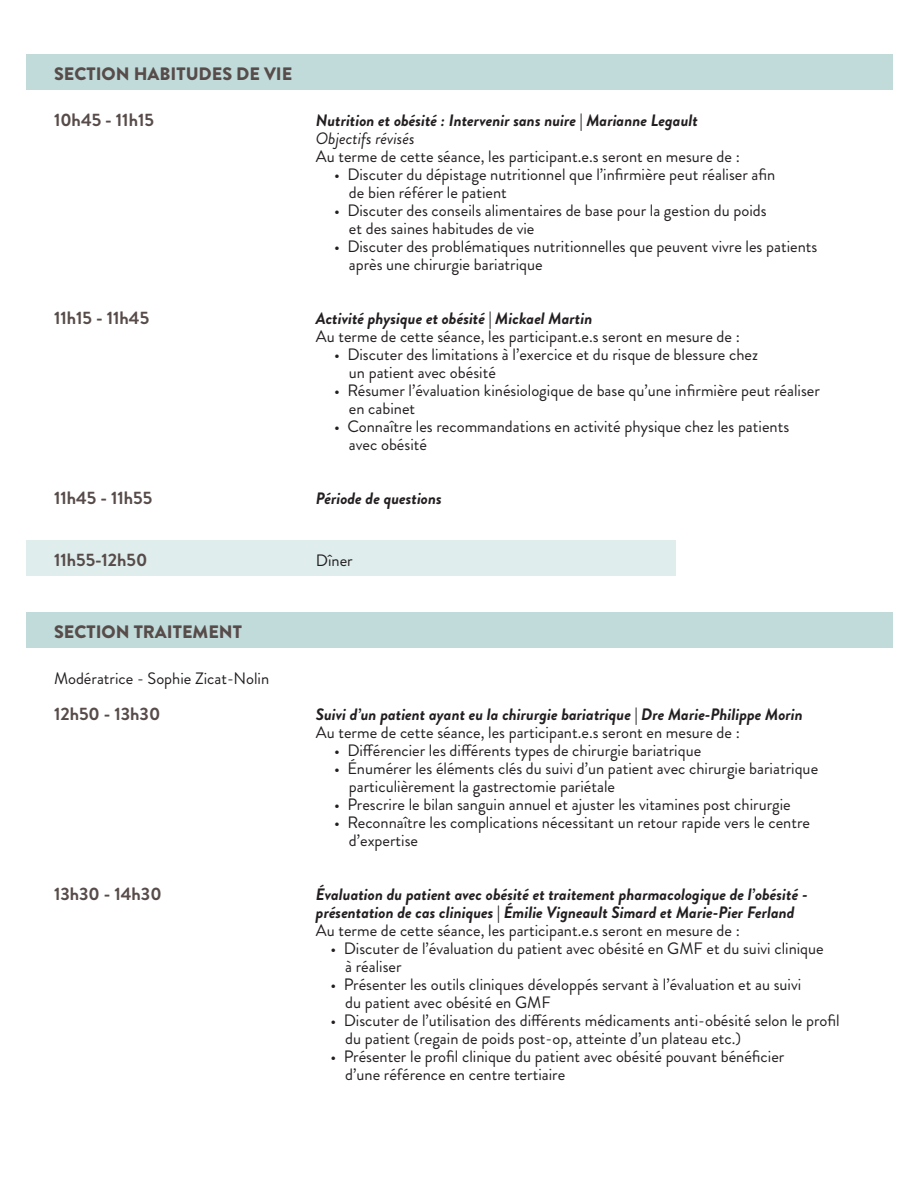
<style>
.page{position:relative;width:918px;height:1188px;background:#fff}
.page>*{position:absolute;margin:0;border:0;box-sizing:border-box;transform-origin:0 0}
.t1{font:700 18px "Brandon Grotesque";color:#574c4a}
.t2{font:900 18px "Brandon Grotesque";color:#574c4a}
.t3{font:16.5px/18px "Brandon Grotesque";color:#231f20}
.t4{font:italic 700 16.5px/18px "Brandon Grotesque";color:#231f20}
.s1{font-weight:900;font-style:normal}
.s2{font-weight:400}
.s3{font-weight:700;font-style:italic}
.s4{font-weight:900}
.s5{font-weight:400;font-style:normal}
</style>
<div class="page">
<div style="left:26px;top:54px;width:866px;height:36px;background:#c0dbda"></div>
<div style="left:26px;top:540px;width:650px;height:36px;background:#dfeded"></div>
<div style="left:26px;top:612px;width:866px;height:36px;background:#c0dbda"></div>
<p class="t2" style="left:54px;top:61px;width:240px">SECTION HABITUDES DE VIE</p>
<p class="t1" style="left:54px;top:107px;width:101px">10h45 - 11h15</p>
<p class="t1" style="left:54px;top:305px;width:97px">11h15 - 11h45</p>
<p class="t1" style="left:54px;top:485px;width:100px">11h45 - 11h55</p>
<p class="t1" style="left:54px;top:547px;width:95px">11h55-12h50</p>
<p class="t2" style="left:54px;top:619px;width:190px">SECTION TRAITEMENT</p>
<p class="t3" style="left:54px;top:670px;width:217px">Modératrice - Sophie Zicat-Nolin</p>
<p class="t1" style="left:54px;top:701px;width:108px">12h50 - 13h30</p>
<p class="t1" style="left:54px;top:881px;width:109px">13h30 - 14h30</p>
<p class="t4" style="left:316px;top:111px;width:383px">Nutrition et obésité : Intervenir sans nuire <span class="s1">|</span> Marianne Legault<br><span class="s2">Objectifs révisés</span></p>
<p class="t3" style="left:316px;top:148px;width:426px">Au terme de cette séance, les participant.e.s seront en mesure de :</p>
<p class="t3" style="left:349px;top:166px;width:428px;text-indent:-15px">• Discuter du dépistage nutritionnel que l’infirmière peut réaliser afin de bien référer le patient</p>
<p class="t3" style="left:349px;top:202px;width:419px;text-indent:-15px">• Discuter des conseils alimentaires de base pour la gestion du poids et des saines habitudes de vie</p>
<p class="t3" style="left:349px;top:238px;width:470px;text-indent:-15px">• Discuter des problématiques nutritionnelles que peuvent vivre les patients après une chirurgie bariatrique</p>
<p class="t3" style="left:316px;top:310px;width:426px"><span class="s3">Activité physique et obésité</span> <span class="s4">|</span> <span class="s3">Mickael Martin<br></span>Au terme de cette séance, les participant.e.s seront en mesure de :</p>
<p class="t3" style="left:349px;top:346px;width:411px;text-indent:-15px">• Discuter des limitations à l’exercice et du risque de blessure chez un patient avec obésité</p>
<p class="t3" style="left:349px;top:382px;width:473px;text-indent:-15px">• Résumer l’évaluation kinésiologique de base qu’une infirmière peut réaliser en cabinet</p>
<p class="t3" style="left:349px;top:418px;width:442px;text-indent:-15px">• Connaître les recommandations en activité physique chez les patients avec obésité</p>
<p class="t4" style="left:316px;top:489px;width:127px">Période de questions</p>
<p class="t3" style="left:316px;top:552px;width:38px">Dîner</p>
<p class="t4" style="left:316px;top:705px;width:488px">Suivi d’un patient ayant eu la chirurgie bariatrique <span class="s1">|</span> Dre Marie-Philippe Morin<br><span class="s5">Au terme de cette séance, les participant.e.s seront en mesure de :</span></p>
<p class="t3" style="left:334px;top:742px;width:369px">• Différencier les différents types de chirurgie bariatrique</p>
<p class="t3" style="left:349px;top:760px;width:471px;text-indent:-15px">• Énumérer les éléments clés du suivi d’un patient avec chirurgie bariatrique particulièrement la gastrectomie pariétale</p>
<p class="t3" style="left:334px;top:796px;width:458px">• Prescrire le bilan sanguin annuel et ajuster les vitamines post chirurgie</p>
<p class="t3" style="left:349px;top:814px;width:463px;text-indent:-15px">• Reconnaître les complications nécessitant un retour rapide vers le centre d’expertise</p>
<p class="t4" style="left:316px;top:886px;width:493px">Évaluation du patient avec obésité et traitement pharmacologique de l’obésité - présentation de cas cliniques <span class="s1">|</span> Émilie Vigneault Simard et Marie-Pier Ferland<br><span class="s5">Au terme de cette séance, les participant.e.s seront en mesure de :</span></p>
<p class="t3" style="left:345px;top:940px;width:480px;text-indent:-15px">• Discuter de l’évaluation du patient avec obésité en GMF et du suivi clinique à réaliser</p>
<p class="t3" style="left:345px;top:976px;width:458px;text-indent:-15px">• Présenter les outils cliniques développés servant à l’évaluation et au suivi du patient avec obésité en GMF</p>
<p class="t3" style="left:345px;top:1012px;width:496px;text-indent:-15px">• Discuter de l’utilisation des différents médicaments anti-obésité selon le profil du patient (regain de poids post-op, atteinte d’un plateau etc.)</p>
<p class="t3" style="left:345px;top:1048px;width:441px;text-indent:-15px">• Présenter le profil clinique du patient avec obésité pouvant bénéficier d’une référence en centre tertiaire</p>
</div>
